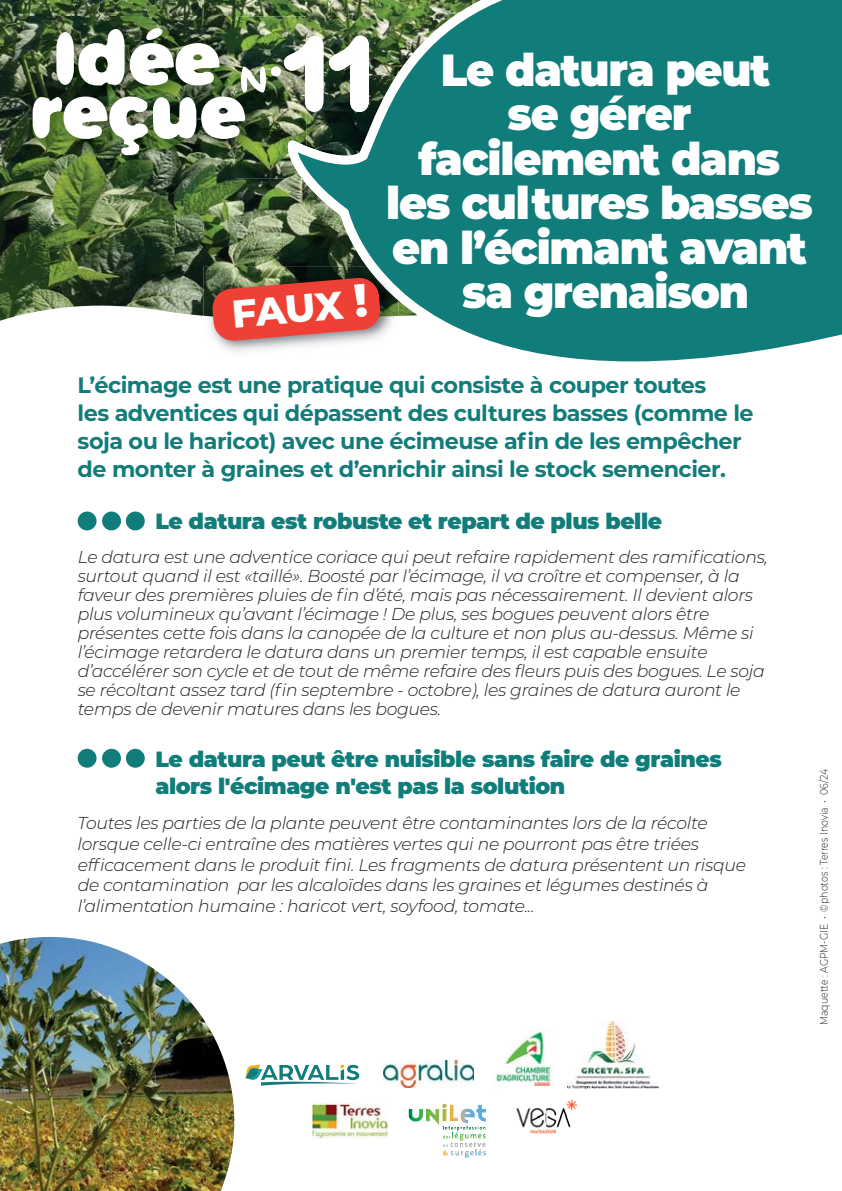
<style>
.page{position:relative;width:842px;height:1191px;background:#fff}
.page>*{position:absolute;margin:0;border:0;box-sizing:border-box;transform-origin:0 0}
.t1{font:900 45px/44.4px "Montserrat";letter-spacing:-.025em;color:#fff;text-align:center;scale:.96 1}
.t2{font:800 39px "Montserrat";color:#fff}
.t3{font:700 22.2px/28px "Montserrat";letter-spacing:-.02em;color:#117d7a}
.t4{font:900 22px/26.4px "Montserrat";letter-spacing:-.02em;color:#117d7a}
.t5{font:italic 300 17.2px/19px "Montserrat";letter-spacing:-.015em;color:#231f20}
.t6{font:300 11px "Montserrat";color:#231f20;scale:.85 1}
.s1{font-size:46.4px}
</style>
<div class="page">
<img style="left:0;top:0;width:288px;height:321px">
<img style="left:21px;top:16px;width:267px;height:162px">
<img style="left:33px;top:27px;width:233px;height:128px">
<div style="left:271px;top:66px;width:10px;height:10px;background:#fff;border-radius:50%"></div>
<svg style="left:283px;top:34px;width:5px;height:79px"></svg>
<div style="left:126px;top:511px;width:19px;height:19px;background:#117d7a;border-radius:50%"></div>
<div style="left:102px;top:511px;width:19px;height:19px;background:#117d7a;border-radius:50%"></div>
<div style="left:78px;top:511px;width:19px;height:19px;background:#117d7a;border-radius:50%"></div>
<svg style="left:288px;top:0;width:554px;height:362px;background:#29847e"></svg>
<img style="left:0;top:937px;width:234px;height:254px">
<div style="left:126px;top:749px;width:19px;height:18px;background:#117d7a;border-radius:50%"></div>
<div style="left:102px;top:749px;width:19px;height:18px;background:#117d7a;border-radius:50%"></div>
<div style="left:78px;top:749px;width:19px;height:18px;background:#117d7a;border-radius:50%"></div>
<img style="left:203px;top:319px;width:196px;height:38px">
<img style="left:203px;top:267px;width:196px;height:52px">
<img style="left:367px;top:267px;width:32px;height:33px">
<svg style="left:212px;top:277px;width:169px;height:64px;background:#d65146"></svg>
<svg style="left:409px;top:1104px;width:77px;height:53px"></svg>
<img style="left:495px;top:1030px;width:58px;height:56px">
<img style="left:569px;top:1021px;width:90px;height:67px">
<img style="left:312px;top:1103px;width:76px;height:35px">
<img style="left:384px;top:1060px;width:90px;height:27px">
<img style="left:516px;top:1107px;width:30px;height:27px">
<img style="left:546px;top:1086px;width:43px;height:48px">
<img style="left:546px;top:1086px;width:9px;height:5px">
<img style="left:568px;top:1086px;width:21px;height:2px">
<svg style="left:245px;top:1064px;width:114px;height:21px"></svg>
<h2 class="t2" style="left:230px;top:292px;width:138px;rotate:-5deg">FAUX <span class="s1">!</span></h2>
<h1 class="t1" style="left:386px;top:50px;width:446px">Le datura peut<br>se gérer facilement dans les cultures basses en l’écimant avant sa grenaison</h1>
<p class="t3" style="left:78px;top:372px;width:677px">L’écimage est une pratique qui consiste à couper toutes<br>les adventices qui dépassent des cultures basses (comme le soja ou le haricot) avec une écimeuse afin de les empêcher de monter à graines et d’enrichir ainsi le stock semencier.</p>
<p class="t4" style="left:155px;top:509px;width:508px">Le datura est robuste et repart de plus belle</p>
<p class="t5" style="left:78px;top:548px;width:692px">Le datura est une adventice coriace qui peut refaire rapidement des ramifications, surtout quand il est «taillé». Boosté par l’écimage, il va croître et compenser, à la faveur des premières pluies de fin d’été, mais pas nécessairement. Il devient alors plus volumineux qu’avant l’écimage ! De plus, ses bogues peuvent alors être présentes cette fois dans la canopée de la culture et non plus au-dessus. Même si l’écimage retardera le datura dans un premier temps, il est capable ensuite d’accélérer son cycle et de tout de même refaire des fleurs puis des bogues. Le soja se récoltant assez tard (fin septembre - octobre), les graines de datura auront le temps de devenir matures dans les bogues.</p>
<p class="t4" style="left:155px;top:747px;width:568px">Le datura peut être nuisible sans faire de graines alors l'écimage n'est pas la solution</p>
<p class="t5" style="left:78px;top:814px;width:670px;line-height:20.6px">Toutes les parties de la plante peuvent être contaminantes lors de la récolte lorsque celle-ci entraîne des matières vertes qui ne pourront pas être triées efficacement dans le produit fini. Les fragments de datura présentent un risque de contamination par les alcaloïdes dans les graines et légumes destinés à l’alimentation humaine : haricot vert, soyfood, tomate...</p>
<p class="t6" style="left:818px;top:1025px;width:302px;rotate:-90deg">Maquette : AGPM-GIE • ©photos : Terres Inovia • 06/24</p>
</div>
